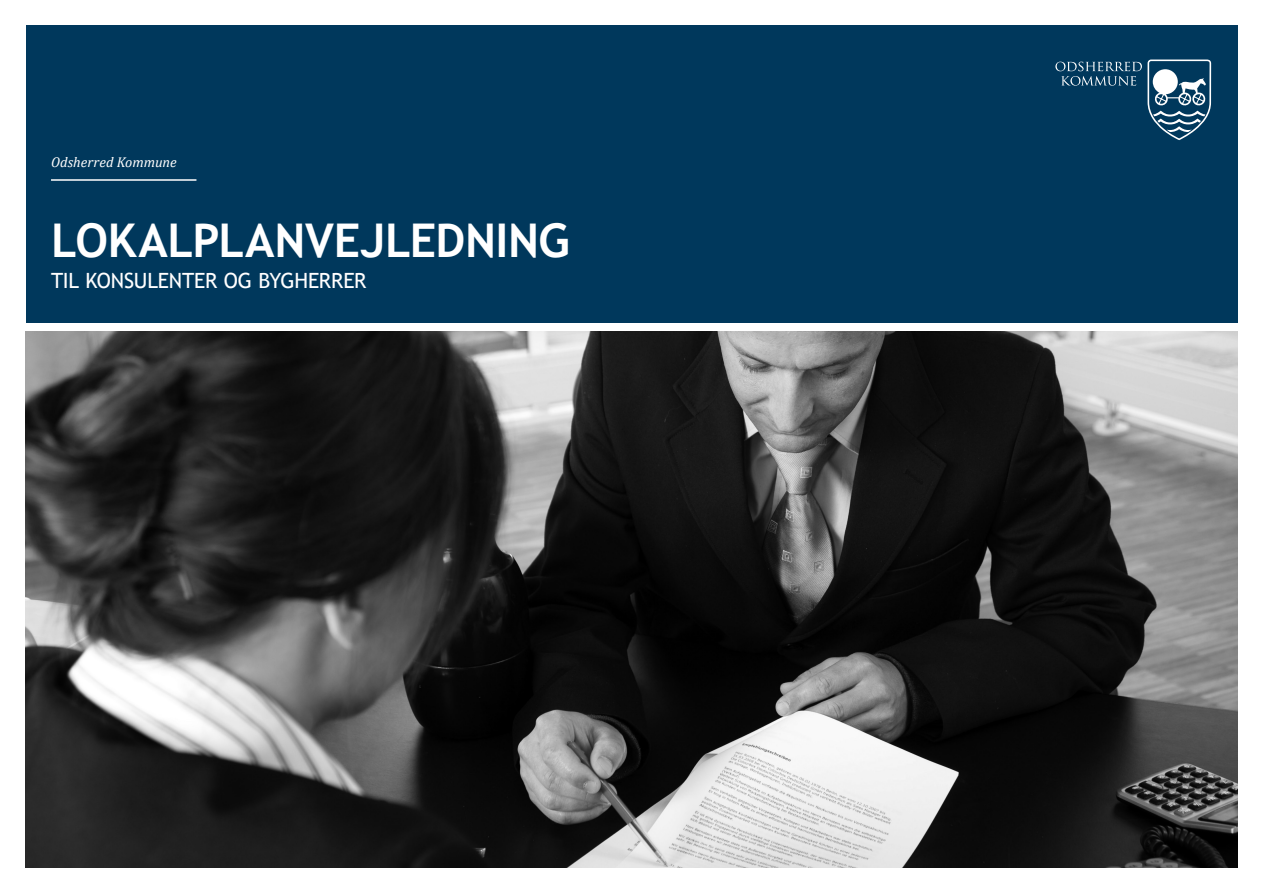
<style>
.page{position:relative;width:1263px;height:893px;background:#fff}
.page>*{position:absolute;margin:0;border:0;box-sizing:border-box;transform-origin:0 0}
.Forside_-_Titel{font:700 46.5px "Trebuchet MS";letter-spacing:-.01em;color:#fff}
.Forside_-_Titel-2{font:21px "Trebuchet MS";letter-spacing:-.01em;color:#fff}
.Forside_-_Center{font:italic 14.25px "Cambria";color:#fff}
</style>
<div class="page">
<div style="left:26px;top:26px;width:1211px;height:297px;background:#00385c"></div>
<img style="left:26px;top:332px;width:1211px;height:535px">
<svg style="left:1055px;top:60px;width:156px;height:80px"></svg>
<hr style="left:51px;top:179px;width:145px;height:2px;background:#fff">
<p class="Forside_-_Center" style="left:51px;top:152px;width:127px">Odsherred Kommune</p>
<p class="Forside_-_Titel" style="left:51px;top:211px;width:520px">LOKALPLANVEJLEDNING</p>
<p class="Forside_-_Titel-2" style="left:51px;top:267px;width:317px">TIL KONSULENTER OG BYGHERRER</p>
</div>
